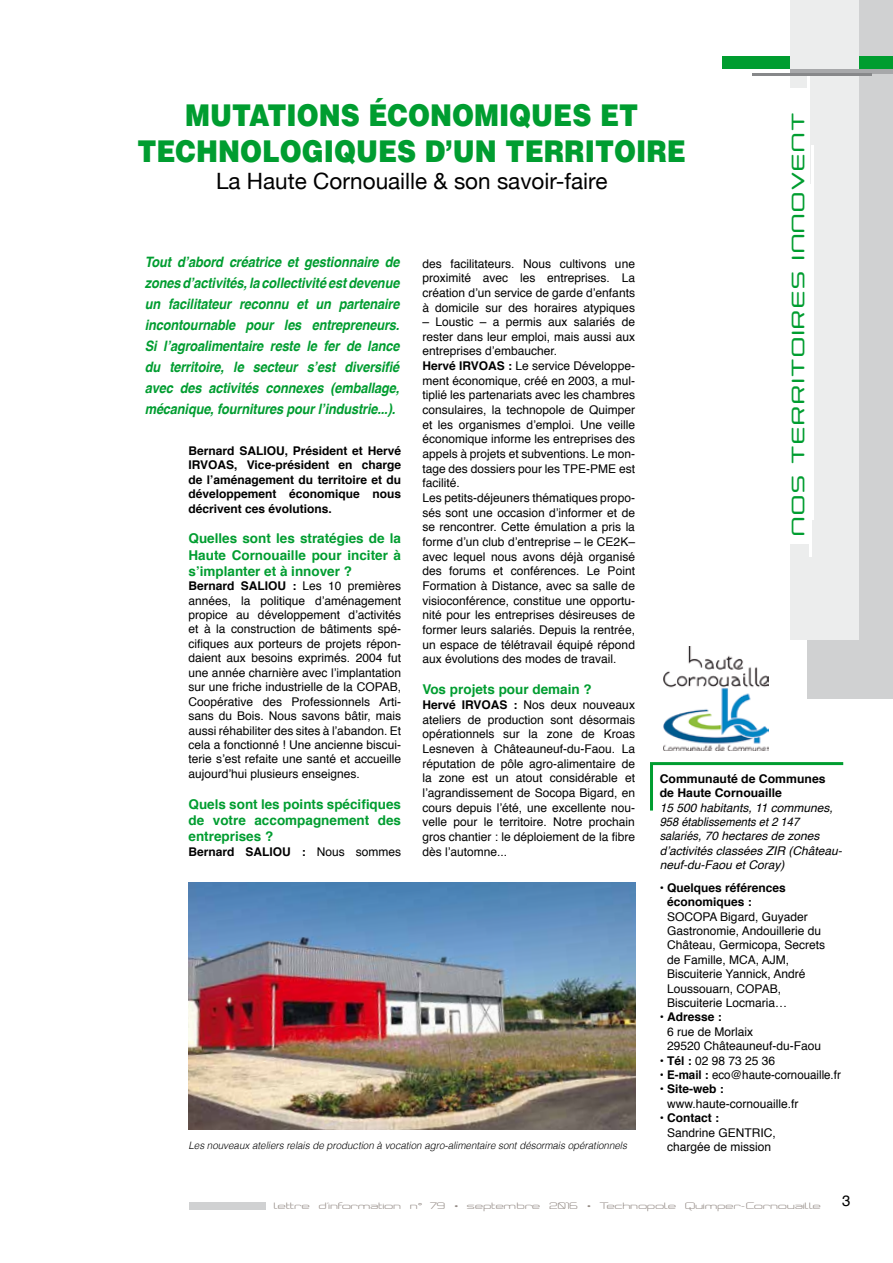
<style>
.page{position:relative;width:893px;height:1263px;background:#fff}
.page>*{position:absolute;margin:0;border:0;box-sizing:border-box;transform-origin:0 0}
.t1{font:900 30px/36px "Helvetica";color:#009d30;text-align:center;scale:.88 1}
.t2{font:22.5px "Helvetica Neue";color:#000}
.t3{font:500 15.75px "Neogrey";letter-spacing:.05em;color:#009d30;scale:1.43 1}
.t4{font:15px "Helvetica";color:#000}
.t5{font:italic 700 14.4px/21px "Helvetica";letter-spacing:-.01em;color:#009d30;text-align:justify;scale:.89 1}
.t6{font:700 13.5px/16.2px "Helvetica";color:#009d30;text-align:justify}
.t7{font:12px/14.7px "Helvetica";color:#000;text-align:justify}
.t8{font:700 12px/14.4px "Helvetica";color:#000}
.t9{font:italic 12px/14.4px "Helvetica";color:#000}
.t10{font:12px "Helvetica";color:#000;scale:.96 1}
.t11{font:italic 300 10.35px "Helvetica";color:#000;scale:.95 1}
.t12{font:8.1px "Neogrey";color:#938a85;scale:1.42 1}
.s1{font-weight:700}
.s2{font-weight:400}
</style>
<div class="page">
<div style="left:189px;top:1202px;width:76px;height:7px;background:#d0d1d2"></div>
<div style="left:807px;top:0;width:86px;height:699px;background:#d0d1d2"></div>
<div style="left:723px;top:57px;width:170px;height:12px;background:#009d30"></div>
<div style="left:790px;top:0;width:69px;height:639px;background:#eceded"></div>
<div style="left:790px;top:69px;width:103px;height:5px;background:#a7a8aa"></div>
<hr style="left:752px;top:74px;width:119px;height:2px;background:#87888a">
<div style="left:790px;top:89px;width:17px;height:455px;background:#fff"></div>
<hr style="left:807px;top:76px;width:3px;height:468px;background:#fff">
<hr style="left:810px;top:184px;width:2px;height:372px;background:#fff">
<hr style="left:812px;top:146px;width:2px;height:374px;background:#fff">
<svg style="left:650px;top:762px;width:194px;height:49px"></svg>
<img style="left:664px;top:647px;width:105px;height:103px">
<img style="left:189px;top:882px;width:446px;height:247px">
<h1 class="t1" style="left:138px;top:97px;width:625px">MUTATIONS ÉCONOMIQUES ET<br>TECHNOLOGIQUES D’UN TERRITOIRE</h1>
<h2 class="t2" style="left:216px;top:168px;width:393px">La Haute Cornouaille &amp; son savoir-faire</h2>
<h3 class="t3" style="left:788px;top:534px;width:298px;rotate:-90deg">NOS TERRITOIRES INNOVENT</h3>
<p class="t5" style="left:145px;top:251px;width:288px">Tout d’abord créatrice et gestionnaire de zones d’activités, la collectivité est devenue un facilitateur reconnu et un partenaire incontournable pour les entrepreneurs.<br>Si l’agroalimentaire reste le fer de lance du territoire, le secteur s’est diversifié avec des activités connexes (emballage, mécanique, fournitures pour l’industrie...).</p>
<p class="t7" style="left:422px;top:256px;width:214px">des facilitateurs. Nous cultivons une proximité avec les entreprises. La création d’un service de garde d’enfants à domicile sur des horaires atypiques</p>
<p class="t7" style="left:422px;top:315px;width:214px;text-align:left">– Loustic – a permis aux salariés de rester dans leur emploi, mais aussi aux entreprises d’embaucher.<br><span class="s1">Hervé IRVOAS :</span> Le service Développe&shy;ment économique, créé en 2003, a mul&shy;tiplié les partenariats avec les chambres consulaires, la technopole de Quimper et les organismes d’emploi. Une veille économique informe les entreprises des appels à projets et subventions. Le mon&shy;tage des dossiers pour les TPE-PME est facilité.<br>Les petits-déjeuners thématiques propo&shy;sés sont une occasion d’informer et de se rencontrer. Cette émulation a pris la forme d’un club d’entreprise – le CE2K– avec lequel nous avons déjà organisé des forums et conférences. Le Point Formation à Distance, avec sa salle de visioconférence, constitue une opportu&shy;nité pour les entreprises désireuses de former leurs salariés. Depuis la rentrée, un espace de télétravail équipé répond aux évolutions des modes de travail.</p>
<p class="t6" style="left:422px;top:682px;width:171px">Vos projets pour demain ?</p>
<p class="t7" style="left:422px;top:698px;width:214px"><span class="s1">Hervé IRVOAS :</span> Nos deux nouveaux ateliers de production sont désormais opérationnels sur la zone de Kroas Lesneven à Châteauneuf-du-Faou. La réputation de pôle agro-alimentaire de la zone est un atout considérable et l’agrandissement de Socopa Bigard, en cours depuis l’été, une excellente nou&shy;velle pour le territoire. Notre prochain gros chantier : le déploiement de la fibre dès l’automne...</p>
<p class="t8" style="left:189px;top:443px;width:214px;text-align:justify">Bernard SALIOU, Président et Hervé IRVOAS, Vice-président en charge de l’aménagement du territoire et du développement économique nous décrivent ces évolutions.</p>
<p class="t6" style="left:189px;top:531px;width:214px">Quelles sont les stratégies de la Haute Cornouaille pour inciter à s’implanter et à innover ?</p>
<p class="t7" style="left:189px;top:579px;width:214px"><span class="s1">Bernard SALIOU :</span> Les 10 premières années, la politique d’aménagement propice au développement d’activités et à la construction de bâtiments spé&shy;cifiques aux porteurs de projets répon&shy;daient aux besoins exprimés. 2004 fut une année charnière avec l’implantation sur une friche industrielle de la COPAB, Coopérative des Professionnels Arti&shy;sans du Bois. Nous savons bâtir, mais aussi réhabiliter des sites à l’abandon. Et cela a fonctionné ! Une ancienne biscui&shy;terie s’est refaite une santé et accueille aujourd’hui plusieurs enseignes.</p>
<p class="t6" style="left:189px;top:796px;width:214px">Quels sont les points spécifiques de votre accompagnement des entreprises ?</p>
<p class="t8" style="left:189px;top:844px;width:214px">Bernard SALIOU : <span class="s2">Nous sommes</span></p>
<p class="t8" style="left:660px;top:771px;width:167px">Communauté de Communes de Haute Cornouaille</p>
<p class="t9" style="left:660px;top:800px;width:184px">15 500 habitants, 11 communes,<br>958 établissements et 2 147 salariés, 70 hectares de zones d’activités classées ZIR (Château&shy;neuf-du-Faou et Coray)</p>
<p class="t8" style="left:667px;top:880px;width:120px;text-indent:-8px">• Quelques références économiques :</p>
<p class="t7" style="left:667px;top:909px;width:160px;text-align:left">SOCOPA Bigard, Guyader<br>Gastronomie, Andouillerie du<br>Château, Germicopa, Secrets de Famille, MCA, AJM,<br>Biscuiterie Yannick, André<br>Loussouarn, COPAB,<br>Biscuiterie Locmaria…</p>
<p class="t8" style="left:660px;top:1010px;width:64px">• Adresse :</p>
<p class="t7" style="left:667px;top:1025px;width:156px">6 rue de Morlaix<br>29520 Châteauneuf-du-Faou</p>
<p class="t7" style="left:660px;top:1053px;width:117px"><span class="s1">• Tél :</span> 02 98 73 25 36</p>
<p class="t10" style="left:660px;top:1065px;width:190px"><span class="s1">• E-mail :</span> eco@haute-cornouaille.fr</p>
<p class="t8" style="left:660px;top:1082px;width:66px">• Site-web :</p>
<p class="t7" style="left:667px;top:1096px;width:133px">www.haute-cornouaille.fr</p>
<p class="t8" style="left:660px;top:1111px;width:61px">• Contact :</p>
<p class="t7" style="left:667px;top:1125px;width:110px">Sandrine GENTRIC,</p>
<p class="t11" style="left:189px;top:1136px;width:463px">Les nouveaux ateliers relais de production à vocation agro-alimentaire sont désormais opérationnels</p>
<p class="t7" style="left:667px;top:1140px;width:106px">chargée de mission</p>
<p class="t12" style="left:274px;top:1201px;width:387px">lettre d’information n° 79 • septembre 2016 • Technopole Quimper-Cornouaille</p>
<p class="t4" style="left:842px;top:1189px;width:10px">3</p>
</div>
